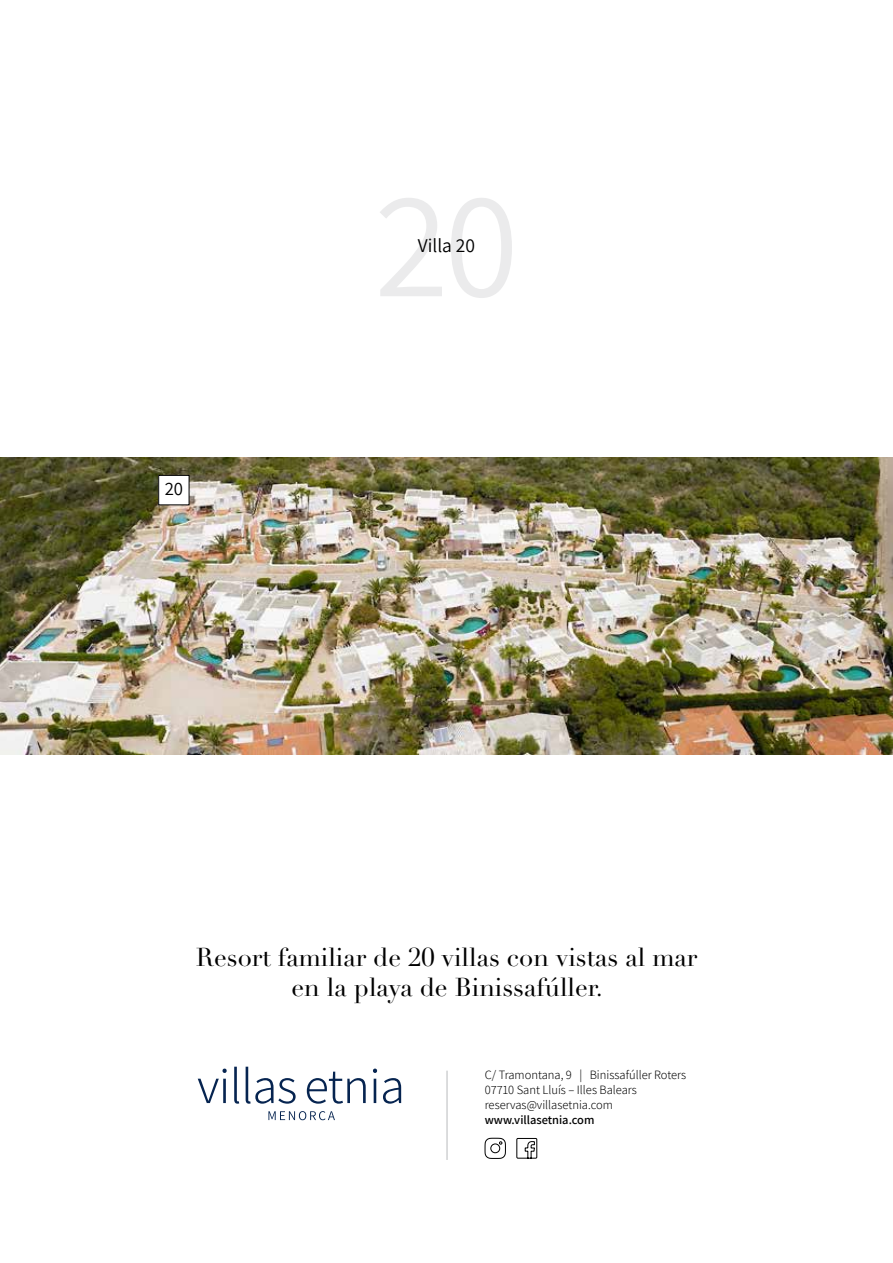
<style>
.page{position:relative;width:893px;height:1263px;background:#fff}
.page>*{position:absolute;margin:0;border:0;box-sizing:border-box;transform-origin:0 0}
.t1{font:25.5px/30px "Didot LT Std";color:#000;text-align:center}
.t2{font:19.5px "Assistant";color:#000}
.t3{font:18.75px "Assistant";color:#000}
.t4{font:300 12.45px/15px "Assistant";color:#000}
.t5{font:600 12.45px "Assistant";color:#000}
</style>
<div class="page">
<svg style="left:484px;top:1137px;width:22px;height:22px"></svg>
<svg style="left:516px;top:1138px;width:22px;height:21px"></svg>
<svg style="left:198px;top:1068px;width:29px;height:35px"></svg>
<svg style="left:234px;top:1067px;width:5px;height:37px"></svg>
<svg style="left:246px;top:1067px;width:50px;height:37px"></svg>
<svg style="left:307px;top:1072px;width:59px;height:32px"></svg>
<svg style="left:373px;top:1068px;width:4px;height:35px"></svg>
<svg style="left:383px;top:1078px;width:18px;height:26px"></svg>
<svg style="left:268px;top:1111px;width:67px;height:9px"></svg>
<hr style="left:446px;top:1071px;width:2px;height:89px;background:#bcbec0">
<img style="left:0;top:458px;width:893px;height:296px">
<div style="left:159px;top:475px;width:30px;height:30px;background:#fff"></div>
<div style="left:158px;top:475px;width:32px;height:30px;border:1px solid #000"></div>
<h3 class="t3" style="left:165px;top:476px;width:20px">20</h3>
<h2 class="t2" style="left:418px;top:232px;width:59px">Villa 20</h2>
<h1 class="t1" style="left:196px;top:943px;width:503px">Resort familiar de 20 villas con vistas al mar en la playa de Binissafúller.</h1>
<p class="t4" style="left:485px;top:1067px;width:203px">C/ Tramontana, 9 | Binissafúller Roters<br>07710 Sant Lluís – Illes Balears reservas@villasetnia.com</p>
<p class="t5" style="left:485px;top:1112px;width:111px">www.villasetnia.com</p>
</div>
